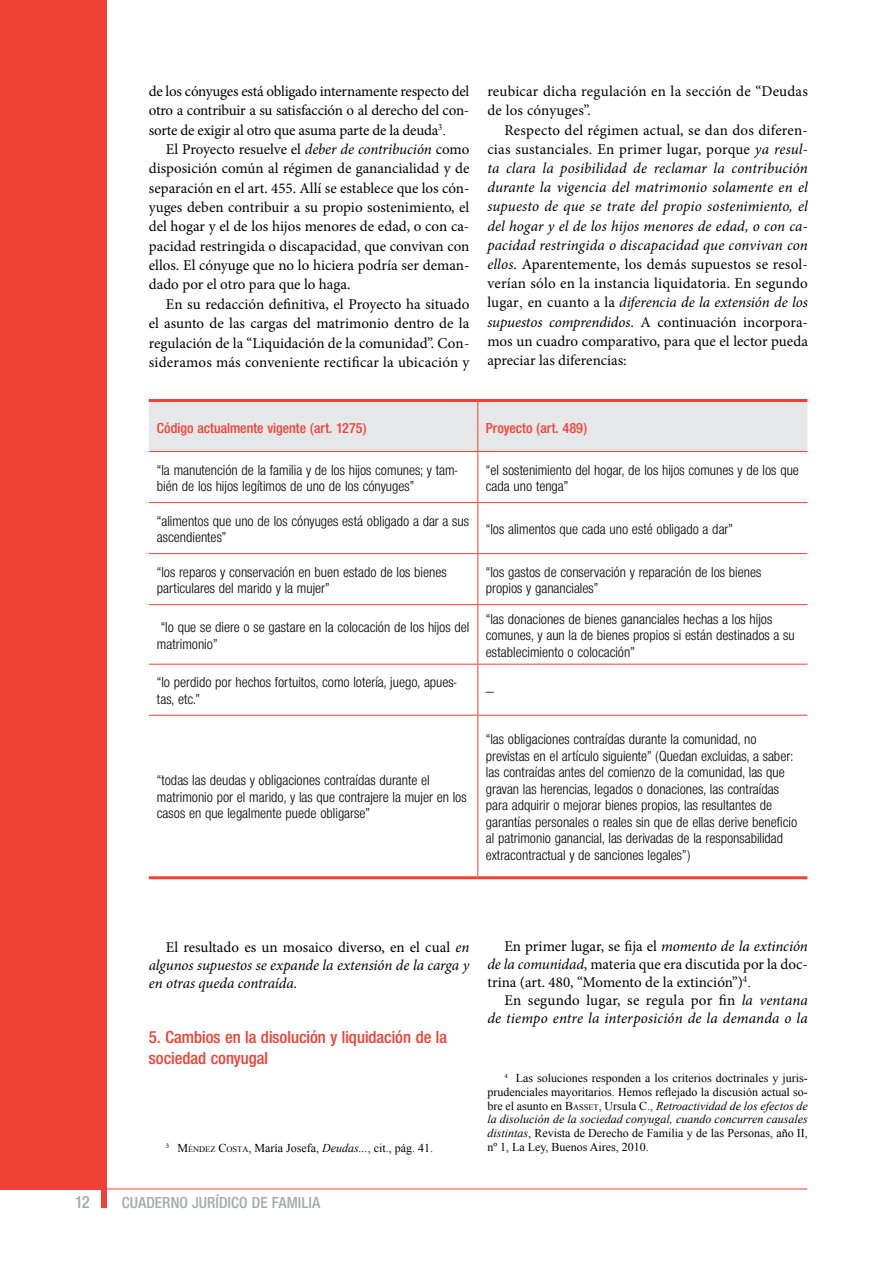
<style>
.page{position:relative;width:893px;height:1263px;background:#fff}
.page>*{position:absolute;margin:0;border:0;box-sizing:border-box;transform-origin:0 0}
.t1{font:600 condensed 18px/21px "Nimbus San Nov T";color:#ef4135}
.t2{font:600 condensed 18px "Nimbus San Nov T";color:#a7a9ac}
.t3{font:600 condensed 16.5px "Nimbus San Nov T";color:#a7a9ac}
.t4{font:condensed 15px/16.5px "Nimbus San Nov T";color:#000}
.t5{font:15px/19.4px "Minion Pro";color:#000;text-align:justify}
.t6{font:italic 15px/19.2px "Minion Pro";color:#000;text-align:justify}
.t7{font:600 condensed 15px "Nimbus San Nov T";color:#ef4135}
.t8{font:12px/13.8px "Times New Roman";color:#000;text-align:justify}
.s1{font-family:"Times New Roman"}
.s2{font-style:italic}
.s3{font-style:normal}
.s4{font-family:"Times New Roman";font-style:normal}
.s5{font-style:inherit}
.s6{font-size:8.4px}
</style>
<div class="page">
<div style="left:101px;top:1189px;width:6px;height:19px;background:#ef4135"></div>
<hr style="left:75px;top:1188px;width:732px;height:1px;background:#ef4135">
<div style="left:0;top:0;width:107px;height:1189px;background:#ef4135"></div>
<div style="left:149px;top:402px;width:658px;height:49px;background:#e6e7e8"></div>
<hr style="left:149px;top:399px;width:329px;height:3px;background:#ef4135">
<hr style="left:478px;top:399px;width:329px;height:3px;background:#ef4135">
<hr style="left:149px;top:876px;width:329px;height:3px;background:#ef4135">
<hr style="left:478px;top:876px;width:329px;height:3px;background:#ef4135">
<hr style="left:477px;top:402px;width:1px;height:49px;background:#ef4135">
<hr style="left:149px;top:451px;width:329px;height:1px;background:#ef4135">
<hr style="left:478px;top:451px;width:329px;height:1px;background:#ef4135">
<hr style="left:477px;top:452px;width:1px;height:50px;background:#ef4135">
<hr style="left:149px;top:502px;width:329px;height:1px;background:#ef4135">
<hr style="left:478px;top:502px;width:329px;height:1px;background:#ef4135">
<hr style="left:477px;top:503px;width:1px;height:50px;background:#ef4135">
<hr style="left:149px;top:553px;width:329px;height:1px;background:#ef4135">
<hr style="left:478px;top:553px;width:329px;height:1px;background:#ef4135">
<hr style="left:477px;top:554px;width:1px;height:50px;background:#ef4135">
<hr style="left:149px;top:604px;width:329px;height:1px;background:#ef4135">
<hr style="left:478px;top:604px;width:329px;height:1px;background:#ef4135">
<hr style="left:477px;top:605px;width:1px;height:59px;background:#ef4135">
<hr style="left:149px;top:664px;width:329px;height:1px;background:#ef4135">
<hr style="left:478px;top:664px;width:329px;height:1px;background:#ef4135">
<hr style="left:477px;top:664px;width:1px;height:51px;background:#ef4135">
<hr style="left:149px;top:715px;width:329px;height:1px;background:#ef4135">
<hr style="left:478px;top:715px;width:329px;height:1px;background:#ef4135">
<hr style="left:477px;top:715px;width:1px;height:161px;background:#ef4135">
<p class="t5" style="left:149px;top:82px;width:322px">de los cónyuges está obligado internamente respecto del otro a contribuir a su satisfacción o al derecho del con&shy;sorte de exigir al otro que asuma parte de la deuda<sup>3</sup><span class="s1">.</span></p>
<p class="t5" style="left:149px;top:140px;width:322px;text-indent:17px">El Proyecto resuelve el <span class="s2">deber de contribución</span> como disposición común al régimen de ganancialidad y de separación en el art. 455. Allí se establece que los cón&shy;yuges deben contribuir a su propio sostenimiento, el del hogar y el de los hijos menores de edad, o con ca&shy;pacidad restringida o discapacidad<span class="s1">,</span> que convivan con ellos. El cónyuge que no lo hiciera podría ser deman&shy;dado por el otro para que lo haga.</p>
<p class="t5" style="left:149px;top:294px;width:322px;text-indent:17px">En su redacción definitiva, el Proyecto ha situado el asunto de las cargas del matrimonio dentro de la regulación de la “Liquidación de la comunidad”. Con&shy;sideramos más conveniente rectificar la ubicación y</p>
<p class="t5" style="left:487px;top:82px;width:322px">reubicar dicha regulación en la sección de “Deudas de los cónyuges”.</p>
<p class="t6" style="left:487px;top:120px;width:322px;text-indent:17px"><span class="s3">Respecto del régimen actual, se dan dos diferen&shy;cias sustanciales. En primer lugar, porque</span> ya resul&shy;ta clara la posibilidad de reclamar la contribución durante la vigencia del matrimonio solamente en el supuesto de que se trate del propio sostenimiento, el del hogar y el de los hijos menores de edad, o con ca&shy;pacidad restringida o discapacidad que convivan con ellos<span class="s3">. Aparentemente, los demás supuestos se resol&shy;verían sólo en la instancia liquidatoria. En segundo lugar</span><span class="s4">,</span> <span class="s3">en cuanto a la</span> diferencia de la extensión de los supuestos comprendidos<span class="s3">. A continuación incorpora&shy;mos un cuadro comparativo, para que el lector pueda apreciar las diferencias:</span></p>
<p class="t7" style="left:157px;top:419px;width:211px">Código actualmente vigente (art. 1275)</p>
<p class="t7" style="left:486px;top:419px;width:103px">Proyecto (art. 489)</p>
<p class="t4" style="left:157px;top:461px;width:302px">“la manutención de la familia y de los hijos comunes; y tam&shy;bién de los hijos legítimos de uno de los cónyuges”</p>
<p class="t4" style="left:486px;top:461px;width:315px">“el sostenimiento del hogar, de los hijos comunes y de los que cada uno tenga”</p>
<p class="t4" style="left:157px;top:512px;width:314px">“alimentos que uno de los cónyuges está obligado a dar a sus ascendientes”</p>
<p class="t4" style="left:486px;top:521px;width:249px">“los alimentos que cada uno esté obligado a dar”</p>
<p class="t4" style="left:157px;top:563px;width:291px">“los reparos y conservación en buen estado de los bienes particulares del marido y la mujer”</p>
<p class="t4" style="left:486px;top:563px;width:277px">“los gastos de conservación y reparación de los bienes propios y gananciales”</p>
<p class="t4" style="left:157px;top:619px;width:314px">“lo que se diere o se gastare en la colocación de los hijos del matrimonio”</p>
<p class="t4" style="left:486px;top:610px;width:310px">“las donaciones de bienes gananciales hechas a los hijos comunes, y aun la de bienes propios si están destinados a su establecimiento o colocación”</p>
<p class="t4" style="left:157px;top:674px;width:301px">“lo perdido por hechos fortuitos, como lotería, juego, apues&shy;tas, etc.”</p>
<p class="t4" style="left:486px;top:682px;width:10px">---</p>
<p class="t4" style="left:157px;top:772px;width:311px">“todas las deudas y obligaciones contraídas durante el matrimonio por el marido, y las que contrajere la mujer en los casos en que legalmente puede obligarse”</p>
<p class="t4" style="left:486px;top:731px;width:313px">“las obligaciones contraídas durante la comunidad, no previstas en el artículo siguiente” (Quedan excluidas, a saber: las contraídas antes del comienzo de la comunidad, las que gravan las herencias, legados o donaciones, las contraídas para adquirir o mejorar bienes propios, las resultantes de garantías personales o reales sin que de ellas derive beneficio al patrimonio ganancial, las derivadas de la responsabilidad extracontractual y de sanciones legales”)</p>
<p class="t6" style="left:149px;top:938px;width:322px;line-height:18px;text-indent:17px"><span class="s3">El resultado es un mosaico diverso, en el cual</span> en algunos supuestos se expande la extensión de la carga y en otras queda contraída.</p>
<p class="t1" style="left:149px;top:1026px;width:300px">5. Cambios en la disolución y liquidación de la sociedad conyugal</p>
<p class="t8" style="left:166px;top:1140px;width:269px"><sup>3</sup> <span class="s5">M</span><span class="s6">ÉNDEZ</span> <span class="s5">C</span><span class="s6">OSTA</span>, María Josefa, <span class="s2">Deudas...</span>, cit., pág. 41.</p>
<p class="t2" style="left:75px;top:1192px;width:17px">12</p>
<p class="t3" style="left:122px;top:1193px;width:200px">CUADERNO JURÍDICO DE FAMILIA</p>
<p class="t5" style="left:487px;top:938px;width:322px;line-height:17.9px;text-indent:17px">En primer lugar, se fija el <span class="s2">momento de la extinción de la comunidad</span>, materia que era discutida por la doc&shy;trina (art. 480, “Momento de la extinción”)<sup>4</sup><span class="s1">.</span></p>
<p class="t6" style="left:487px;top:991px;width:322px;line-height:17.7px;text-align:right"><span class="s3">En segundo lugar, se regula por fin</span> la ventana de tiempo entre la interposición de la demanda o la</p>
<p class="t8" style="left:487px;top:1071px;width:322px;text-indent:17px"><sup>4</sup> Las soluciones responden a los criterios doctrinales y juris&shy;prudenciales mayoritarios. Hemos reflejado la discusión actual so&shy;bre el asunto en <span class="s5">B</span><span class="s6">ASSET</span>, Ursula C., <span class="s2">Retroactividad de los efectos de la disolución de la sociedad conyugal, cuando concurren causales distintas</span>, Revista de Derecho de Familia y de las Personas, año II, nº 1, La Ley, Buenos Aires, 2010.</p>
</div>
